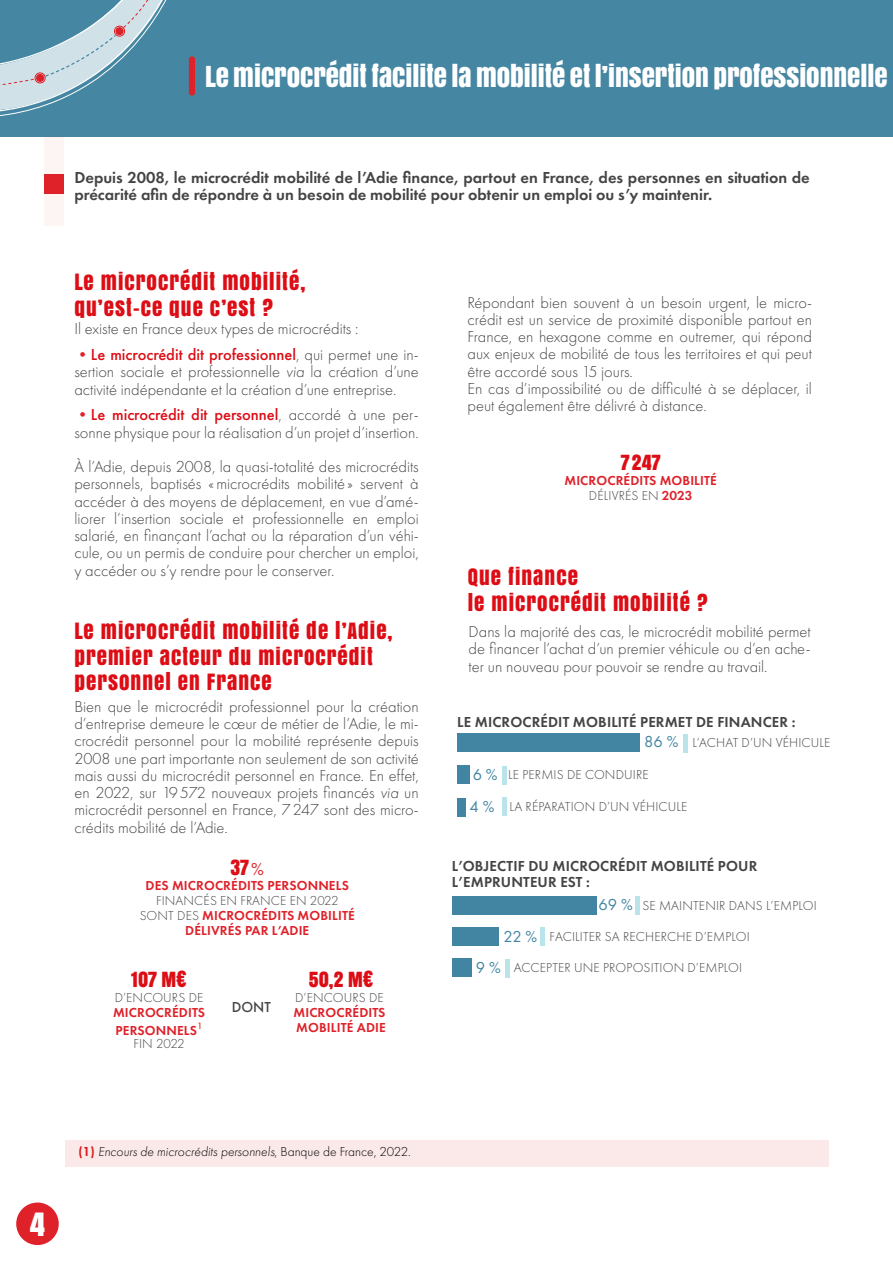
<style>
.page{position:relative;width:893px;height:1263px;background:#fff}
.page>*{position:absolute;margin:0;border:0;box-sizing:border-box;transform-origin:0 0}
.t1{font:30px "Anton";color:#fff}
.t2{font:27px "Anton";color:#fff}
.t3{font:21px/25.5px "Anton";letter-spacing:.05em;color:#dc0d15}
.t4{font:19.5px "Anton";color:#dc0d15}
.t5{font:300 16.5px/17.2px "Futura PT";color:#454444;text-align:justify}
.t6{font:600 16.5px/17.2px "Futura PT";color:#454444}
.t7{font:16.5px/31.8px "Futura PT";color:#4285a2}
.t8{font:600 15px/16.5px "Futura PT";letter-spacing:.01em;color:#454444}
.t9{font:500 15px "Futura PT";color:#454444}
.t10{font:600 13.5px/15px "Futura PT";letter-spacing:.01em;color:#df212a;text-align:center}
.t11{font:300 13.5px "Futura PT";letter-spacing:.01em;color:#454444}
.t12{font:italic 300 13.5px "Futura PT";color:#000}
.s1{font-weight:500;color:#df212a}
.s2{font-weight:500;color:#dc0d15}
.s3{font-style:italic}
.s4{font-family:"Futura PT";font-size:18px;color:#df212a}
.s5{font-weight:300;color:#454444}
.s6{font-weight:600;font-style:normal;color:#d51b1a}
.s7{font-style:normal}
</style>
<div class="page">
<div style="left:0;top:0;width:893px;height:137px;background:#4586a2"></div>
<div style="left:16px;top:1202px;width:43px;height:43px;background:#df212a;border-radius:50%"></div>
<svg style="left:0;top:0;width:167px;height:116px"></svg>
<div style="left:189px;top:56px;width:6px;height:40px;background:#df212a;border-radius:3px"></div>
<div style="left:65px;top:1140px;width:763px;height:26px;background:#fbe9ea"></div>
<div style="left:457px;top:734px;width:183px;height:18px;background:#4285a2"></div>
<div style="left:457px;top:765px;width:13px;height:18px;background:#4285a2"></div>
<div style="left:457px;top:798px;width:9px;height:18px;background:#4285a2"></div>
<hr style="left:684px;top:735px;width:4px;height:18px;background:#b8e4ea">
<hr style="left:502px;top:766px;width:4px;height:18px;background:#b8e4ea">
<hr style="left:502px;top:797px;width:4px;height:18px;background:#b8e4ea">
<div style="left:453px;top:896px;width:144px;height:18px;background:#4285a2"></div>
<div style="left:453px;top:927px;width:46px;height:19px;background:#4285a2"></div>
<div style="left:453px;top:959px;width:19px;height:18px;background:#4285a2"></div>
<hr style="left:635px;top:896px;width:4px;height:18px;background:#b8e4ea">
<hr style="left:540px;top:927px;width:4px;height:19px;background:#b8e4ea">
<hr style="left:505px;top:959px;width:4px;height:18px;background:#b8e4ea">
<div style="left:44px;top:136px;width:20px;height:90px;background:#fdf4f4"></div>
<div style="left:44px;top:174px;width:20px;height:19px;background:#df212a"></div>
<h2 class="t2" style="left:205px;top:55px;width:684px">LE MICROCRÉDIT FACILITE LA MOBILITÉ ET L’INSERTION PROFESSIONNELLE</h2>
<p class="t6" style="left:74px;top:168px;width:737px">Depuis 2008, le microcrédit mobilité de l’Adie finance, partout en France, des personnes en situation de précarité afin de répondre à un besoin de mobilité pour obtenir un emploi ou s’y maintenir.</p>
<p class="t3" style="left:74px;top:269px;width:233px">LE MICROCRÉDIT MOBILITÉ,<br>QU’EST-CE QUE C’EST ?</p>
<p class="t5" style="left:74px;top:320px;width:286px">Il existe en France deux types de microcrédits :</p>
<p class="t5" style="left:74px;top:346px;width:346px"><span class="s1">•</span><span class="s2">Le microcrédit dit professionnel</span>, qui permet une in&shy;sertion sociale et professionnelle <span class="s3">via</span> la création d’une activité indépendante et la création d’une entreprise.</p>
<p class="t5" style="left:74px;top:406px;width:346px"><span class="s1">•</span><span class="s2">Le microcrédit dit personnel</span>, accordé à une per&shy;sonne physique pour la réalisation d’un projet d’insertion.</p>
<p class="t5" style="left:74px;top:458px;width:346px">À l’Adie, depuis 2008, la quasi-totalité des microcrédits personnels, baptisés «microcrédits mobilité » servent à accéder à des moyens de déplacement, en vue d’amé&shy;liorer l’insertion sociale et professionnelle en emploi salarié, en finançant l’achat ou la réparation d’un véhi&shy;cule, ou un permis de conduire pour chercher un emploi, y accéder ou s’y rendre pour le conserver.</p>
<p class="t3" style="left:74px;top:618px;width:320px">LE MICROCRÉDIT MOBILITÉ DE L’ADIE,<br>PREMIER ACTEUR DU MICROCRÉDIT<br>PERSONNEL EN FRANCE</p>
<p class="t5" style="left:74px;top:698px;width:346px">Bien que le microcrédit professionnel pour la création d’entreprise demeure le cœur de métier de l’Adie, le mi&shy;crocrédit personnel pour la mobilité représente depuis 2008 une part importante non seulement de son activité mais aussi du microcrédit personnel en France. En effet, en 2022, sur 19572 nouveaux projets financés <span class="s3">via</span> un microcrédit personnel en France, 7247 sont des micro&shy;crédits mobilité de l’Adie.</p>
<p class="t4" style="left:230px;top:852px;width:35px">37<span class="s4">%</span></p>
<p class="t10" style="left:146px;top:878px;width:205px">DES MICROCRÉDITS PERSONNELS</p>
<p class="t10" style="left:140px;top:893px;width:217px"><span class="s5">FINANCÉS EN FRANCE EN 2022<br>SONT DES</span> MICROCRÉDITS MOBILITÉ<br>DÉLIVRÉS PAR L’ADIE</p>
<p class="t4" style="left:131px;top:964px;width:57px">107 M€</p>
<p class="t11" style="left:115px;top:990px;width:90px">D’ENCOURS DE</p>
<p class="t10" style="left:113px;top:1004px;width:93px;line-height:17.2px;text-align:left">MICROCRÉDITS<br>PERSONNELS<sup>1</sup></p>
<p class="t11" style="left:133px;top:1036px;width:53px">FIN 2022</p>
<p class="t9" style="left:232px;top:998px;width:41px">DONT</p>
<p class="t4" style="left:309px;top:964px;width:66px">50,2 M€</p>
<p class="t11" style="left:295px;top:990px;width:90px">D’ENCOURS DE</p>
<p class="t10" style="left:293px;top:1005px;width:94px;text-align:left">MICROCRÉDITS<br>MOBILITÉ ADIE</p>
<p class="t5" style="left:468px;top:294px;width:346px;text-align:left">Répondant bien souvent à un besoin urgent, le micro&shy;crédit est un service de proximité disponible partout en France, en hexagone comme en outremer, qui répond aux enjeux de mobilité de tous les territoires et qui peut être accordé sous 15 jours.<br>En cas d’impossibilité ou de difficulté à se déplacer, il peut également être délivré à distance.</p>
<p class="t4" style="left:621px;top:447px;width:41px">7247</p>
<p class="t10" style="left:564px;top:473px;width:154px">MICROCRÉDITS MOBILITÉ<br><span class="s5">DÉLIVRÉS EN</span> 2023</p>
<p class="t3" style="left:468px;top:564px;width:241px">QUE FINANCE<br>LE MICROCRÉDIT MOBILITÉ ?</p>
<p class="t5" style="left:469px;top:623px;width:344px">Dans la majorité des cas, le microcrédit mobilité permet de financer l’achat d’un premier véhicule ou d’en ache&shy;ter un nouveau pour pouvoir se rendre au travail.</p>
<p class="t8" style="left:457px;top:714px;width:340px">LE MICROCRÉDIT MOBILITÉ PERMET DE FINANCER :</p>
<p class="t7" style="left:644px;top:726px;width:36px">86 %</p>
<p class="t7" style="left:470px;top:759px;width:30px">6 %<br>4 %</p>
<p class="t11" style="left:692px;top:735px;width:140px">L’ACHAT D’UN VÉHICULE</p>
<p class="t11" style="left:508px;top:767px;width:142px">LE PERMIS DE CONDUIRE</p>
<p class="t11" style="left:509px;top:799px;width:179px">LA RÉPARATION D’UN VÉHICULE</p>
<p class="t8" style="left:452px;top:857px;width:307px">L’OBJECTIF DU MICROCRÉDIT MOBILITÉ POUR<br>L’EMPRUNTEUR EST :</p>
<p class="t7" style="left:598px;top:888px;width:36px">69 %</p>
<p class="t7" style="left:504px;top:921px;width:35px">22 %</p>
<p class="t7" style="left:476px;top:951px;width:26px">9 %</p>
<p class="t11" style="left:642px;top:898px;width:176px">SE MAINTENIR DANS L’EMPLOI</p>
<p class="t11" style="left:550px;top:929px;width:202px">FACILITER SA RECHERCHE D’EMPLOI</p>
<p class="t11" style="left:514px;top:960px;width:230px">ACCEPTER UNE PROPOSITION D’EMPLOI</p>
<h1 class="t1" style="left:30px;top:1200px;width:17px">4</h1>
<p class="t12" style="left:79px;top:1144px;width:334px"><span class="s6">(1)</span> Encours de microcrédits personnels<span class="s7">, Banque de France, 2022.</span></p>
</div>
